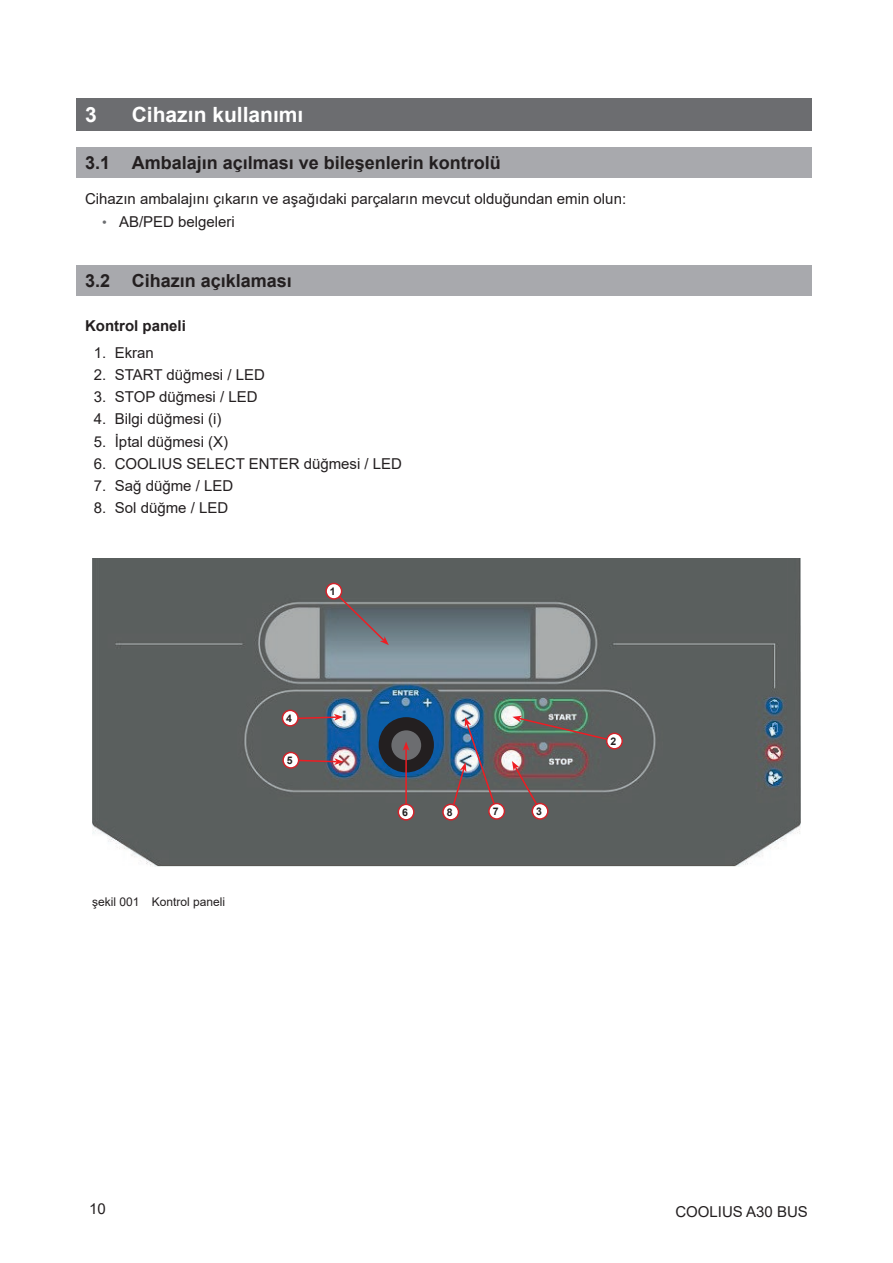
<style>
.page{position:relative;width:893px;height:1263px;background:#fff}
.page>*{position:absolute;margin:0;border:0;box-sizing:border-box;transform-origin:0 0}
.t1{font:700 21px "Arial";color:#fff}
.t2{font:700 18px "Arial";color:#231f20}
.t3{font:15px "Arial";color:#231f20}
.t4{font:700 15px "Arial";color:#231f20}
.t5{font:12px "Arial";color:#231f20}
.t6{font:700 10.5px "Arial";color:#231f20}
.s1{font-size:13.5px;color:#6c6e71}
</style>
<div class="page">
<div style="left:77px;top:98px;width:735px;height:33px;background:#6c6d70"></div>
<div style="left:77px;top:148px;width:735px;height:30px;background:#a8a9ad"></div>
<div style="left:77px;top:266px;width:735px;height:30px;background:#a8a9ad"></div>
<img style="left:92px;top:559px;width:709px;height:308px">
<svg style="left:332px;top:589px;width:57px;height:56px;background:#6a6d72"></svg>
<div style="left:326px;top:583px;width:16px;height:16px;background:#fff;border-radius:50%"></div>
<div style="left:325px;top:583px;width:17px;height:17px;border:2px solid #d1232a;border-radius:50%"></div>
<svg style="left:512px;top:716px;width:105px;height:27px;background:#676761"></svg>
<div style="left:607px;top:733px;width:15px;height:16px;background:#fff;border-radius:50%"></div>
<div style="left:606px;top:732px;width:17px;height:17px;border:2px solid #d1232a;border-radius:50%"></div>
<svg style="left:512px;top:761px;width:30px;height:51px"></svg>
<div style="left:532px;top:803px;width:16px;height:16px;background:#fff;border-radius:50%"></div>
<div style="left:531px;top:803px;width:18px;height:17px;border:2px solid #d1232a;border-radius:50%"></div>
<svg style="left:298px;top:758px;width:46px;height:7px"></svg>
<img style="left:450px;top:717px;width:48px;height:97px">
<div style="left:283px;top:752px;width:16px;height:16px;background:#fff;border-radius:50%"></div>
<div style="left:282px;top:752px;width:17px;height:17px;border:2px solid #d1232a;border-radius:50%"></div>
<div style="left:443px;top:804px;width:15px;height:16px;background:#fff;border-radius:50%"></div>
<div style="left:442px;top:803px;width:17px;height:17px;border:2px solid #d1232a;border-radius:50%"></div>
<div style="left:489px;top:803px;width:15px;height:16px;background:#fff;border-radius:50%"></div>
<div style="left:488px;top:803px;width:17px;height:17px;border:2px solid #d1232a;border-radius:50%"></div>
<svg style="left:298px;top:714px;width:45px;height:7px"></svg>
<div style="left:282px;top:710px;width:16px;height:16px;background:#fff;border-radius:50%"></div>
<div style="left:282px;top:710px;width:17px;height:17px;border:2px solid #d1232a;border-radius:50%"></div>
<div style="left:379px;top:717px;width:55px;height:55px;background:#231f20;border-radius:50%"></div>
<div style="left:391px;top:730px;width:30px;height:30px;background:#6c6d70;border-radius:50%"></div>
<hr style="left:405px;top:748px;width:2px;height:64px;background:#ee1d23">
<svg style="left:403px;top:742px;width:6px;height:9px"></svg>
<div style="left:398px;top:804px;width:16px;height:16px;background:#fff;border-radius:50%"></div>
<div style="left:398px;top:803px;width:17px;height:17px;border:2px solid #d1232a;border-radius:50%"></div>
<h1 class="t1" style="left:85px;top:100px;width:13px">3</h1>
<h1 class="t1" style="left:132px;top:100px;width:173px">Cihazın kullanımı</h1>
<p class="t2" style="left:85px;top:150px;width:417px">3.1 Ambalajın açılması ve bileşenlerin kontrolü</p>
<p class="t3" style="left:85px;top:189px;width:543px">Cihazın ambalajını çıkarın ve aşağıdaki parçaların mevcut olduğundan emin olun:</p>
<p class="t3" style="left:102px;top:211px;width:134px"><span class="s1">•</span> AB/PED belgeleri</p>
<p class="t2" style="left:85px;top:268px;width:208px">3.2 Cihazın açıklaması</p>
<p class="t4" style="left:85px;top:315px;width:102px">Kontrol paneli</p>
<p class="t3" style="left:94px;top:342px;width:62px">1. Ekran</p>
<p class="t3" style="left:94px;top:364px;width:173px">2. START düğmesi / LED</p>
<p class="t3" style="left:94px;top:386px;width:165px">3. STOP düğmesi / LED</p>
<p class="t3" style="left:94px;top:409px;width:129px">4. Bilgi düğmesi (i)</p>
<p class="t3" style="left:94px;top:431px;width:136px">5. İptal düğmesi (X)</p>
<p class="t3" style="left:94px;top:453px;width:310px">6. COOLIUS SELECT ENTER düğmesi / LED</p>
<p class="t3" style="left:94px;top:475px;width:141px">7. Sağ düğme / LED</p>
<p class="t3" style="left:94px;top:498px;width:136px">8. Sol düğme / LED</p>
<p class="t5" style="left:92px;top:893px;width:134px">şekil 001 Kontrol paneli</p>
<p class="t6" style="left:330px;top:584px;width:7px">1</p>
<p class="t6" style="left:286px;top:711px;width:7px">4</p>
<p class="t6" style="left:287px;top:753px;width:7px">5</p>
<p class="t6" style="left:402px;top:805px;width:7px">6</p>
<p class="t6" style="left:447px;top:805px;width:7px">8</p>
<p class="t6" style="left:493px;top:804px;width:7px">7</p>
<p class="t6" style="left:536px;top:804px;width:7px">3</p>
<p class="t6" style="left:610px;top:734px;width:7px">2</p>
<p class="t3" style="left:89px;top:1199px;width:18px">10</p>
<p class="t3" style="left:675px;top:1201px;width:134px">COOLIUS A30 BUS</p>
</div>
